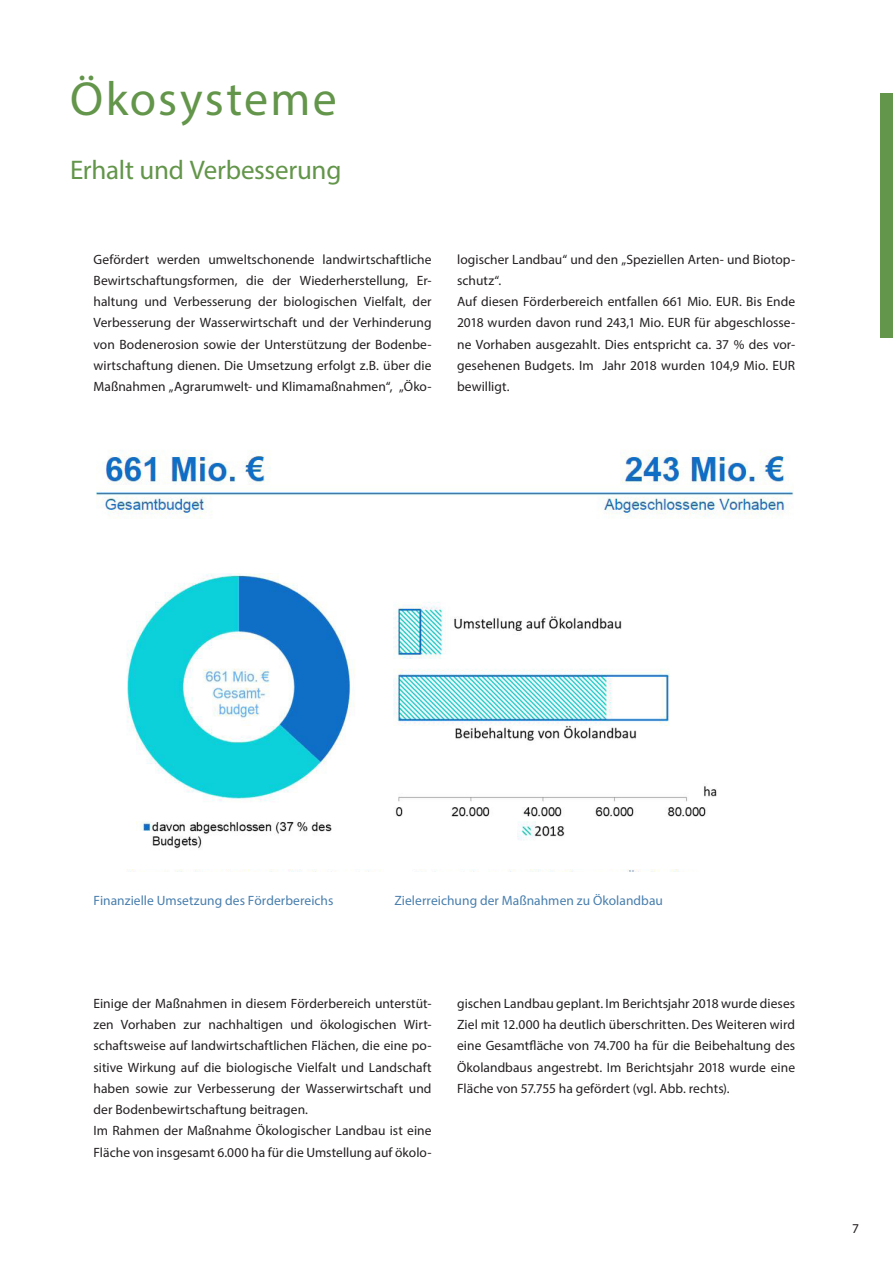
<style>
.page{position:relative;width:893px;height:1263px;background:#fff}
.page>*{position:absolute;margin:0;border:0;box-sizing:border-box;transform-origin:0 0}
.t1{font:48px "Myriad Pro";letter-spacing:.05em;color:#63954a}
.t2{font:27px "Myriad Pro";letter-spacing:-.01em;color:#63954a}
.t3{font:13.5px/21.3px "Myriad Pro";letter-spacing:.005em;color:#231f20;text-align:justify}
.t4{font:13.5px "Myriad Pro";letter-spacing:.005em;color:#487ead}
</style>
<div class="page">
<div style="left:880px;top:94px;width:13px;height:244px;background:#63954a"></div>
<img style="left:126px;top:573px;width:591px;height:298px">
<img style="left:96px;top:450px;width:698px;height:69px">
<p class="t1" style="left:70px;top:69px;width:268px">Ökosysteme</p>
<p class="t2" style="left:70px;top:153px;width:273px">Erhalt und Verbesserung</p>
<p class="t3" style="left:94px;top:248px;width:340px">Gefördert werden umweltschonende landwirtschaftliche Bewirtschaftungsformen, die der Wiederherstellung, Er&shy;haltung und Verbesserung der biologischen Vielfalt, der Verbesserung der Wasserwirtschaft und der Verhinderung von Bodenerosion sowie der Unterstützung der Bodenbe&shy;wirtschaftung dienen. Die Umsetzung erfolgt z.B. über die Maßnahmen „Agrarumwelt- und Klimamaßnahmen“, „Öko-</p>
<p class="t3" style="left:457px;top:248px;width:340px">logischer Landbau“ und den „Speziellen Arten- und Biotop&shy;schutz“.</p>
<p class="t3" style="left:457px;top:291px;width:340px">Auf diesen Förderbereich entfallen 661 Mio. EUR. Bis Ende 2018 wurden davon rund 243,1 Mio. EUR für abgeschlosse&shy;ne Vorhaben ausgezahlt. Dies entspricht ca. 37 % des vor&shy;gesehenen Budgets. Im Jahr 2018 wurden 104,9 Mio. EUR bewilligt.</p>
<p class="t4" style="left:94px;top:892px;width:241px">Finanzielle Umsetzung des Förderbereichs</p>
<p class="t4" style="left:394px;top:892px;width:270px">Zielerreichung der Maßnahmen zu Ökolandbau</p>
<p class="t3" style="left:94px;top:992px;width:340px">Einige der Maßnahmen in diesem Förderbereich unterstüt&shy;zen Vorhaben zur nachhaltigen und ökologischen Wirt&shy;schaftsweise auf landwirtschaftlichen Flächen, die eine po&shy;sitive Wirkung auf die biologische Vielfalt und Landschaft haben sowie zur Verbesserung der Wasserwirtschaft und der Bodenbewirtschaftung beitragen.</p>
<p class="t3" style="left:94px;top:1120px;width:340px">Im Rahmen der Maßnahme Ökologischer Landbau ist eine<br>Fläche von insgesamt 6.000 ha für die Umstellung auf ökolo-</p>
<p class="t3" style="left:457px;top:992px;width:340px">gischen Landbau geplant. Im Berichtsjahr 2018 wurde dieses Ziel mit 12.000 ha deutlich überschritten. Des Weiteren wird eine Gesamtfläche von 74.700 ha für die Beibehaltung des Ökolandbaus angestrebt. Im Berichtsjahr 2018 wurde eine Fläche von 57.755 ha gefördert (vgl. Abb. rechts).</p>
<p class="t3" style="left:852px;top:1218px;width:8px">7</p>
</div>
